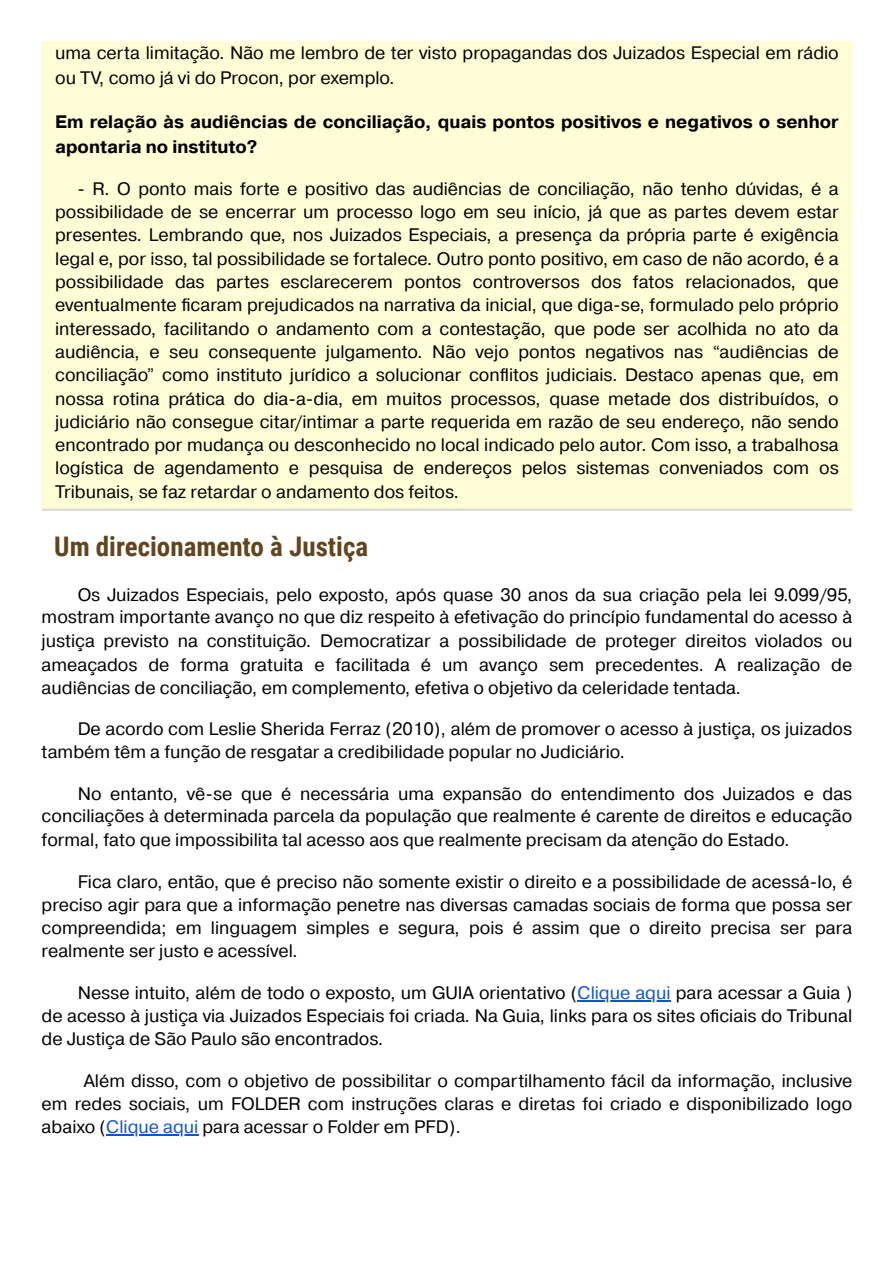
<style>
.page{position:relative;width:894px;height:1263px;background:#fff}
.page>*{position:absolute;margin:0;border:0;box-sizing:border-box;transform-origin:0 0}
.t1{font:700 27px "Roboto Condensed";color:#62451e}
.t2{font:18px/23.2px "Pragmatica";color:#000;text-align:justify}
.t3{font:700 18px/24.8px "Pragmatica";color:#000}
.s1{color:#15c}
</style>
<div class="page">
<hr style="left:577px;top:1000px;width:93px;height:1px;background:#15c">
<hr style="left:106px;top:1134px;width:92px;height:1px;background:#15c">
<div style="left:42px;top:42px;width:810px;height:468px;background:#fffdd6"></div>
<hr style="left:42px;top:509px;width:810px;height:2px;background:#dbdbdb">
<p class="t2" style="left:55px;top:41px;width:784px;line-height:24.8px">uma certa limitação. Não me lembro de ter visto propagandas dos Juizados Especial em rádio ou TV, como já vi do Procon, por exemplo.</p>
<h1 class="t3" style="left:55px;top:110px;width:784px">Em relação às audiências de conciliação, quais pontos positivos e negativos o senhor apontaria no instituto?</h1>
<p class="t2" style="left:55px;top:178px;width:784px;text-indent:22px">- R. O ponto mais forte e positivo das audiências de conciliação, não tenho dúvidas, é a possibilidade de se encerrar um processo logo em seu início, já que as partes devem estar presentes. Lembrando que, nos Juizados Especiais, a presença da própria parte é exigência legal e, por isso, tal possibilidade se fortalece. Outro ponto positivo, em caso de não acordo, é a possibilidade das partes esclarecerem pontos controversos dos fatos relacionados, que eventualmente ficaram prejudicados na narrativa da inicial, que diga-se, formulado pelo próprio interessado, facilitando o andamento com a contestação, que pode ser acolhida no ato da audiência, e seu consequente julgamento. Não vejo pontos negativos nas “audiências de conciliação” como instituto jurídico a solucionar confl itos judiciais. Destaco apenas que, em nossa rotina prática do dia-a-dia, em muitos processos, quase metade dos distribuídos, o judiciário não consegue citar/intimar a parte requerida em razão de seu endereço, não sendo encontrado por mudança ou desconhecido no local indicado pelo autor. Com isso, a trabalhosa logística de agendamento e pesquisa de endereços pelos sistemas conveniados com os Tribunais, se faz retardar o andamento dos feitos.</p>
<p class="t1" style="left:54px;top:531px;width:315px">Um direcionamento à Justiça</p>
<h3 class="t2" style="left:42px;top:584px;width:811px;text-indent:36px">Os Juizados Especiais, pelo exposto, após quase 30 anos da sua criação pela lei 9.099/95, mostram importante avanço no que diz respeito à efetivação do princípio fundamental do acesso à justiça previsto na constituição. Democratizar a possibilidade de proteger direitos violados ou ameaçados de forma gratuita e facilitada é um avanço sem precedentes. A realização de audiências de conciliação, em complemento, efetiva o objetivo da celeridade tentada.</h3>
<h3 class="t2" style="left:42px;top:717px;width:811px;line-height:23.7px;text-indent:36px">De acordo com Leslie Sherida Ferraz (2010), além de promover o acesso à justiça, os juizados também têm a função de resgatar a credibilidade popular no Judiciário.</h3>
<h3 class="t2" style="left:42px;top:783px;width:811px;text-indent:36px">No entanto, vê-se que é necessária uma expansão do entendimento dos Juizados e das conciliações à determinada parcela da população que realmente é carente de direitos e educação formal, fato que impossibilita tal acesso aos que realmente precisam da atenção do Estado.</h3>
<h3 class="t2" style="left:42px;top:871px;width:811px;text-indent:36px">Fica claro, então, que é preciso não somente existir o direito e a possibilidade de acessá-lo, é preciso agir para que a informação penetre nas diversas camadas sociais de forma que possa ser compreendida; em linguagem simples e segura, pois é assim que o direito precisa ser para realmente ser justo e acessível.</h3>
<h3 class="t2" style="left:42px;top:982px;width:812px;text-indent:36px">Nesse intuito, além de todo o exposto, um GUIA orientativo (<span class="s1">Clique aqui</span> para acessar a Guia ) de acesso à justiça via Juizados Especiais foi criada. Na Guia, links para os sites oficiais do Tribunal de Justiça de São Paulo são encontrados.</h3>
<h3 class="t2" style="left:42px;top:1070px;width:811px;text-indent:42px">Além disso, com o objetivo de possibilitar o compartilhamento fácil da informação, inclusive em redes sociais, um FOLDER com instruções claras e diretas foi criado e disponibilizado logo abaixo (<span class="s1">Clique aqui</span> para acessar o Folder em PFD).</h3>
</div>
